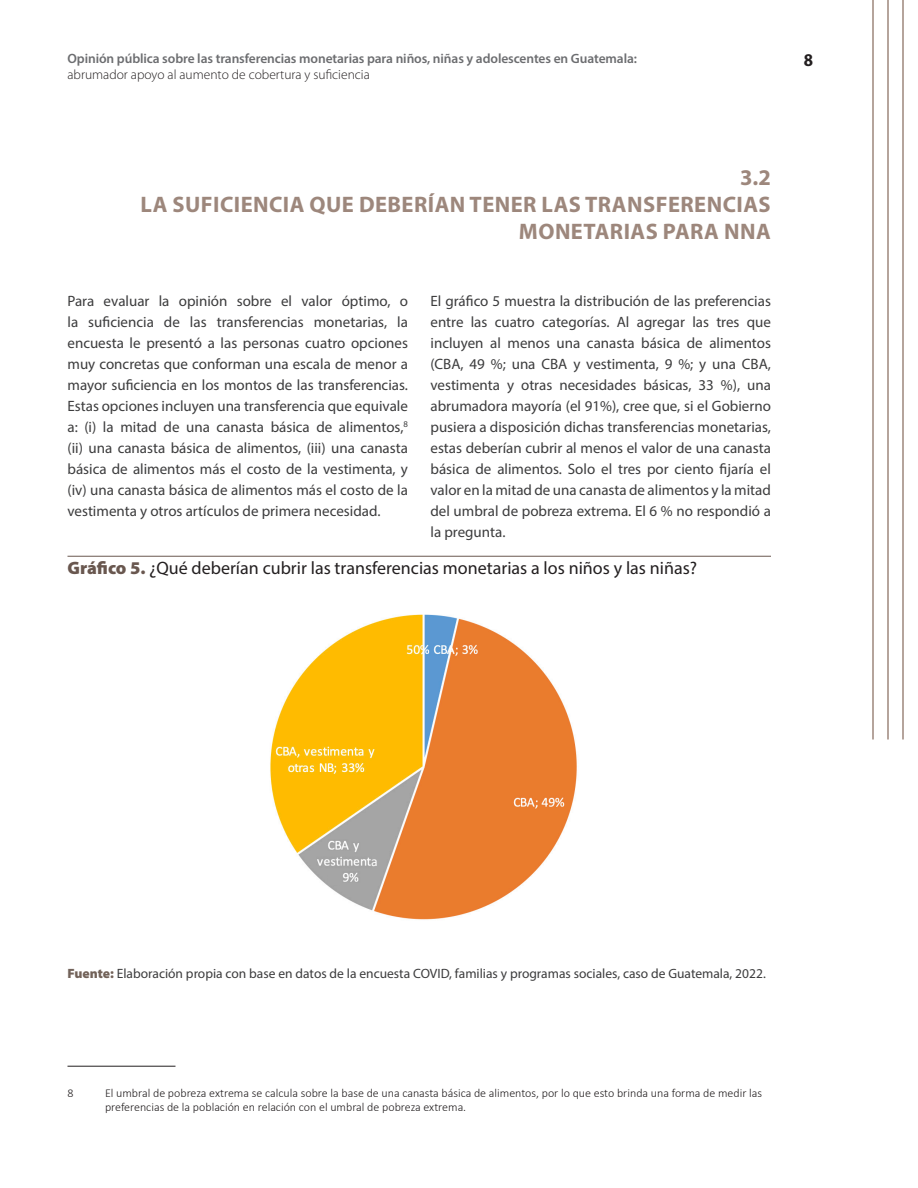
<style>
.page{position:relative;width:918px;height:1188px;background:#fff}
.page>*{position:absolute;margin:0;border:0;box-sizing:border-box;transform-origin:0 0}
.title_2{font:700 22.5px/27px "Myriad Pro";letter-spacing:.02em;color:#9d877c;text-align:right}
.titulo_de_graf{font:18px "Myriad Pro";color:#231f20}
.t1{font:700 semi-condensed 18px "Myriad Pro";color:#231f20}
.txt{font:15px/21px "Myriad Pro";color:#3c3c3d;text-align:justify}
.t2{font:13.8px "Calibri";color:#fff}
.Fuente_graf{font:13.5px "Myriad Pro";color:#3c3c3d}
.t3{font:600 13.5px "Myriad Pro";letter-spacing:-.005em;color:#6c6d70}
.t4{font:300 13.5px "Myriad Pro";color:#231f20}
.footnote{font:300 12px/14.4px "Calibri";color:#231f20}
.s1{font-weight:900;color:#69574f}
.s2{font-weight:900;color:#726259}
</style>
<div class="page">
<hr style="left:872px;top:0;width:2px;height:740px;background:#9d877c">
<hr style="left:887px;top:0;width:2px;height:740px;background:#9d877c">
<hr style="left:902px;top:0;width:2px;height:740px;background:#9d877c">
<hr style="left:68px;top:1066px;width:108px;height:1px;background:#231f20">
<hr style="left:68px;top:556px;width:703px;height:1px;background:#69574f">
<img style="left:270px;top:614px;width:307px;height:306px">
<div style="left:328px;top:873px;width:12px;height:12px;background:#a5a5a5"></div>
<p class="t3" style="left:68px;top:50px;width:571px">Opinión pública sobre las transferencias monetarias para niños, niñas y adolescentes en Guatemala:</p>
<p class="t4" style="left:68px;top:66px;width:304px">abrumador apoyo al aumento de cobertura y suficiencia</p>
<p class="t1" style="left:804px;top:48px;width:11px">8</p>
<p class="title_2" style="left:141px;top:163px;width:632px">3.2<br>LA SUFICIENCIA QUE DEBERÍAN TENER LAS TRANSFERENCIAS<br>MONETARIAS PARA NNA</p>
<p class="txt" style="left:68px;top:290px;width:342px">Para evaluar la opinión sobre el valor óptimo, o la suficiencia de las transferencias monetarias, la encuesta le presentó a las personas cuatro opciones muy concretas que conforman una escala de menor a mayor suficiencia en los montos de las transferencias.<br>Estas opciones incluyen una transferencia que equivale a: (i) la mitad de una canasta básica de alimentos,<sup>8 </sup>(ii) una canasta básica de alimentos, (iii) una canasta básica de alimentos más el costo de la vestimenta, y (iv) una canasta básica de alimentos más el costo de la vestimenta y otros artículos de primera necesidad.</p>
<p class="txt" style="left:430px;top:290px;width:342px">El gráfico 5 muestra la distribución de las preferencias entre las cuatro categorías. Al agregar las tres que incluyen al menos una canasta básica de alimentos (CBA, 49 %; una CBA y vestimenta, 9 %; y una CBA, vestimenta y otras necesidades básicas, 33 %), una abrumadora mayoría (el 91%), cree que, si el Gobierno pusiera a disposición dichas transferencias monetarias, estas deberían cubrir al menos el valor de una canasta básica de alimentos. Solo el tres por ciento fijaría el valor en la mitad de una canasta de alimentos y la mitad del umbral de pobreza extrema. El 6 % no respondió a la pregunta.</p>
<p class="titulo_de_graf" style="left:68px;top:557px;width:631px"><span class="s1">Gráfico 5.</span> ¿Qué deberían cubrir las transferencias monetarias a los niños y las niñas?</p>
<p class="t2" style="left:371px;top:851px;width:8px">a</p>
<p class="Fuente_graf" style="left:68px;top:965px;width:700px"><span class="s2">Fuente:</span> Elaboración propia con base en datos de la encuesta COVID, familias y programas sociales, caso de Guatemala, 2022.</p>
<p class="footnote" style="left:68px;top:1086px;width:8px">8</p>
<p class="footnote" style="left:105px;top:1086px;width:659px">El umbral de pobreza extrema se calcula sobre la base de una canasta básica de alimentos, por lo que esto brinda una forma de medir las preferencias de la población en relación con el umbral de pobreza extrema.</p>
</div>
